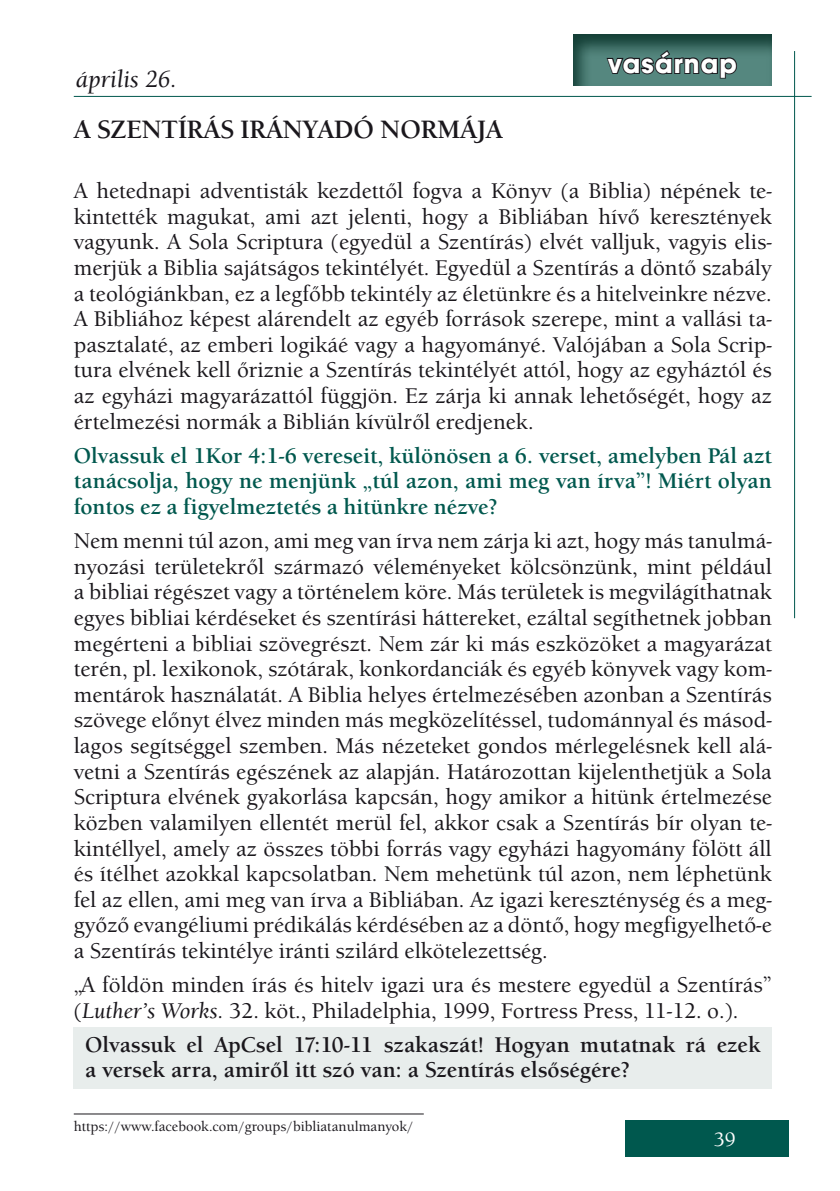
<style>
.page{position:relative;width:840px;height:1191px;background:#fff}
.page>*{position:absolute;margin:0;border:0;box-sizing:border-box;transform-origin:0 0}
.t1{font:700 28px "Avant Gar Got Itc TEE";letter-spacing:.04em;color:#fff}
.t2{font:700 26px "Berkeley Old Sty Itc TEE";color:#1a171c}
.t3{font:italic 500 24px "Berkeley Old Sty Itc TEE";color:#1a171c}
.t4{font:500 22px/25.6px "Berkeley Old Sty Itc TEE";color:#1a171c;text-align:justify}
.t5{font:700 22px/25.6px "Berkeley Old Sty Itc TEE";color:#00584e;text-align:justify}
.t6{font:700 22px/25.6px "Berkeley Old Sty Itc TEE";color:#1a171c}
.t7{font:500 20px "Berkeley Old Sty Itc TEE";color:#fff}
.t8{font:500 14px "Berkeley Old Sty Itc TEE";color:#1a171c}
.s1{font-style:italic}
</style>
<div class="page">
<div style="left:624px;top:1120px;width:164px;height:37px;background:#00584e"></div>
<hr style="left:74px;top:96px;width:737px;height:1px;background:#00584e">
<hr style="left:793px;top:51px;width:1px;height:567px;background:#00584e">
<svg style="left:573px;top:34px;width:199px;height:52px;background:#3a6961"></svg>
<div style="left:74px;top:1027px;width:697px;height:62px;background:#e8edec"></div>
<svg style="left:604px;top:49px;width:134px;height:31px;background:#41635f"></svg>
<hr style="left:74px;top:1113px;width:349px;height:1px;background:#1a171c">
<p class="t3" style="left:76px;top:65px;width:102px">április 26.</p>
<p class="t1" style="left:608px;top:46px;width:130px">vasárnap</p>
<p class="t2" style="left:74px;top:115px;width:430px">A SZENTÍRÁS IRÁNYADÓ NORMÁJA</p>
<p class="t4" style="left:74px;top:178px;width:699px">A hetednapi adventisták kezdettől fogva a Könyv (a Biblia) népének te&shy;kintették magukat, ami azt jelenti, hogy a Bibliában hívő keresztények vagyunk. A Sola Scriptura (egyedül a Szentírás) elvét valljuk, vagyis elis&shy;merjük a Biblia sajátságos tekintélyét. Egyedül a Szentírás a döntő szabály a teológiánkban, ez a legfőbb tekintély az életünkre és a hitelveinkre nézve.<br>A Bibliához képest alárendelt az egyéb források szerepe, mint a vallási ta&shy;pasztalaté, az emberi logikáé vagy a hagyományé. Valójában a Sola Scrip&shy;tura elvének kell őriznie a Szentírás tekintélyét attól, hogy az egyháztól és az egyházi magyarázattól függjön. Ez zárja ki annak lehetőségét, hogy az értelmezési normák a Biblián kívülről eredjenek.</p>
<p class="t5" style="left:74px;top:443px;width:699px">Olvassuk el 1Kor 4:1-6 vereseit, különösen a 6. verset, amelyben Pál azt tanácsolja, hogy ne menjünk „túl azon, ami meg van írva”! Miért olyan fontos ez a figyelmeztetés a hitünkre nézve?</p>
<p class="t4" style="left:74px;top:528px;width:699px">Nem menni túl azon, ami meg van írva nem zárja ki azt, hogy más tanulmá&shy;nyozási területekről származó véleményeket kölcsönzünk, mint például a bibliai régészet vagy a történelem köre. Más területek is megvilágíthatnak egyes bibliai kérdéseket és szentírási háttereket, ezáltal segíthetnek jobban megérteni a bibliai szövegrészt. Nem zár ki más eszközöket a magyarázat terén, pl. lexikonok, szótárak, konkordanciák és egyéb könyvek vagy kom&shy;mentárok használatát. A Biblia helyes értelmezésében azonban a Szentírás szövege előnyt élvez minden más megközelítéssel, tudománnyal és másod&shy;lagos segítséggel szemben. Más nézeteket gondos mérlegelésnek kell alá&shy;vetni a Szentírás egészének az alapján. Határozottan kijelenthetjük a Sola Scriptura elvének gyakorlása kapcsán, hogy amikor a hitünk értelmezése közben valamilyen ellentét merül fel, akkor csak a Szentírás bír olyan te&shy;kintéllyel, amely az összes többi forrás vagy egyházi hagyomány fölött áll és ítélhet azokkal kapcsolatban. Nem mehetünk túl azon, nem léphetünk fel az ellen, ami meg van írva a Bibliában. Az igazi kereszténység és a meg&shy;győző evangéliumi prédikálás kérdésében az a döntő, hogy megfigyelhető-e a Szentírás tekintélye iránti szilárd elkötelezettség.</p>
<p class="t4" style="left:74px;top:972px;width:699px">„A földön minden írás és hitelv igazi ura és mestere egyedül a Szentírás” (<span class="s1">Luther’s Works.</span> 32. köt., Philadelphia, 1999, Fortress Press, 11-12. o.).</p>
<p class="t6" style="left:85px;top:1031px;width:676px">Olvassuk el ApCsel 17:10-11 szakaszát! Hogyan mutatnak rá ezek a versek arra, amiről itt szó van: a Szentírás elsőségére?</p>
<p class="t8" style="left:74px;top:1118px;width:341px">https://www.facebook.com/groups/bibliatanulmanyok/</p>
<p class="t7" style="left:713px;top:1128px;width:24px">39</p>
</div>
